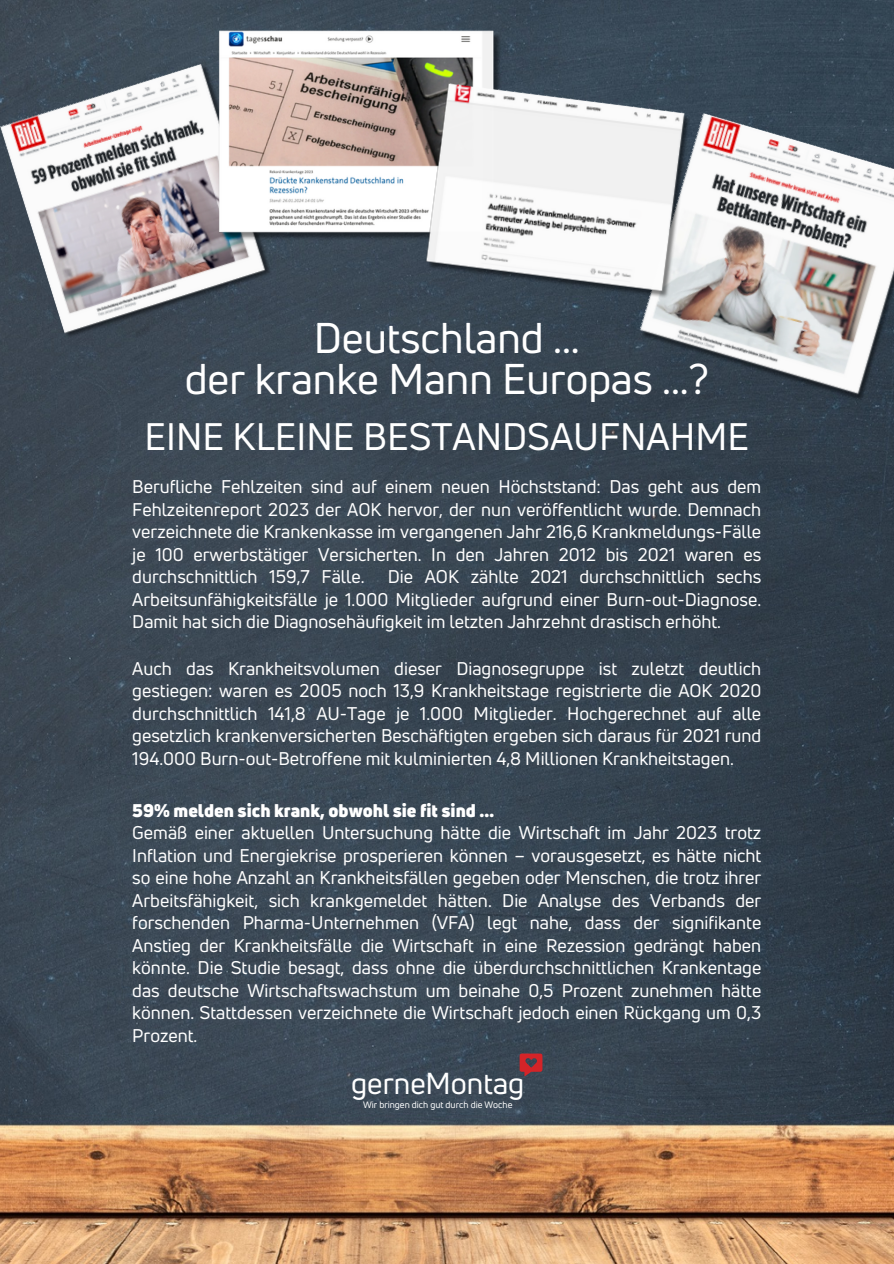
<style>
.page{position:relative;width:894px;height:1264px;background:#fff}
.page>*{position:absolute;margin:0;border:0;box-sizing:border-box;transform-origin:0 0}
.t1{font:42px/41.7px "Uni Neue";color:#fff;text-align:center}
.t2{font:37.5px "Uni Neue";color:#fff}
.t3{font:29.7px "Uni Neue";color:#fff}
.t4{font:18px/22.5px "Uni Neue";color:#fff;text-align:justify}
.t5{font:900 18px "Uni Neue";color:#fff}
.t6{font:9.15px "Uni Neue";color:#fff}
</style>
<div class="page">
<img style="left:0;top:0;width:893px;height:1263px">
<svg style="left:520px;top:1053px;width:22px;height:23px"></svg>
<img style="left:637px;top:113px;width:256px;height:292px">
<img style="left:0;top:61px;width:276px;height:280px">
<img style="left:217px;top:30px;width:288px;height:213px">
<img style="left:422px;top:83px;width:273px;height:219px">
<h1 class="t1" style="left:185px;top:316px;width:525px">Deutschland ...<br>der kranke Mann Europas ...?</h1>
<h2 class="t2" style="left:144px;top:410px;width:606px">EINE KLEINE BESTANDSAUFNAHME</h2>
<p class="t4" style="left:132px;top:475px;width:630px">Berufliche Fehlzeiten sind auf einem neuen Höchststand: Das geht aus dem Fehlzeitenreport 2023 der AOK hervor, der nun veröffentlicht wurde. Demnach verzeichnete die Krankenkasse im vergangenen Jahr 216,6 Krankmeldungs-Fälle je 100 erwerbstätiger Versicherten. In den Jahren 2012 bis 2021 waren es durchschnittlich 159,7 Fälle.</p>
<p class="t4" style="left:132px;top:565px;width:630px;text-indent:255px">Die AOK zählte 2021 durchschnittlich sechs Arbeitsunfähigkeitsfälle je 1.000 Mitglieder aufgrund einer Burn-out-Diagnose.<br>Damit hat sich die Diagnosehäufigkeit im letzten Jahrzehnt drastisch erhöht.</p>
<p class="t4" style="left:132px;top:657px;width:630px">Auch das Krankheitsvolumen dieser Diagnosegruppe ist zuletzt deutlich gestiegen: waren es 2005 noch 13,9 Krankheitstage registrierte die AOK 2020 durchschnittlich 141,8 AU-Tage je 1.000 Mitglieder. Hochgerechnet auf alle gesetzlich krankenversicherten Beschäftigten ergeben sich daraus für 2021 rund 194.000 Burn-out-Betroffene mit kulminierten 4,8 Millionen Krankheitstagen.</p>
<p class="t5" style="left:132px;top:797px;width:363px">59% melden sich krank, obwohl sie fit sind …</p>
<p class="t4" style="left:132px;top:821px;width:630px">Gemäß einer aktuellen Untersuchung hätte die Wirtschaft im Jahr 2023 trotz Inflation und Energiekrise prosperieren können – vorausgesetzt, es hätte nicht so eine hohe Anzahl an Krankheitsfällen gegeben oder Menschen, die trotz ihrer Arbeitsfähigkeit, sich krankgemeldet hätten. Die Analyse des Verbands der forschenden Pharma-Unternehmen (VFA) legt nahe, dass der signifikante Anstieg der Krankheitsfälle die Wirtschaft in eine Rezession gedrängt haben könnte. Die Studie besagt, dass ohne die überdurchschnittlichen Krankentage das deutsche Wirtschaftswachstum um beinahe 0,5 Prozent zunehmen hätte können. Stattdessen verzeichnete die Wirtschaft jedoch einen Rückgang um 0,3<br>Prozent.</p>
<h3 class="t3" style="left:351px;top:1062px;width:174px">gerneMontag</h3>
<p class="t6" style="left:363px;top:1098px;width:151px">Wir bringen dich gut durch die Woche</p>
</div>
